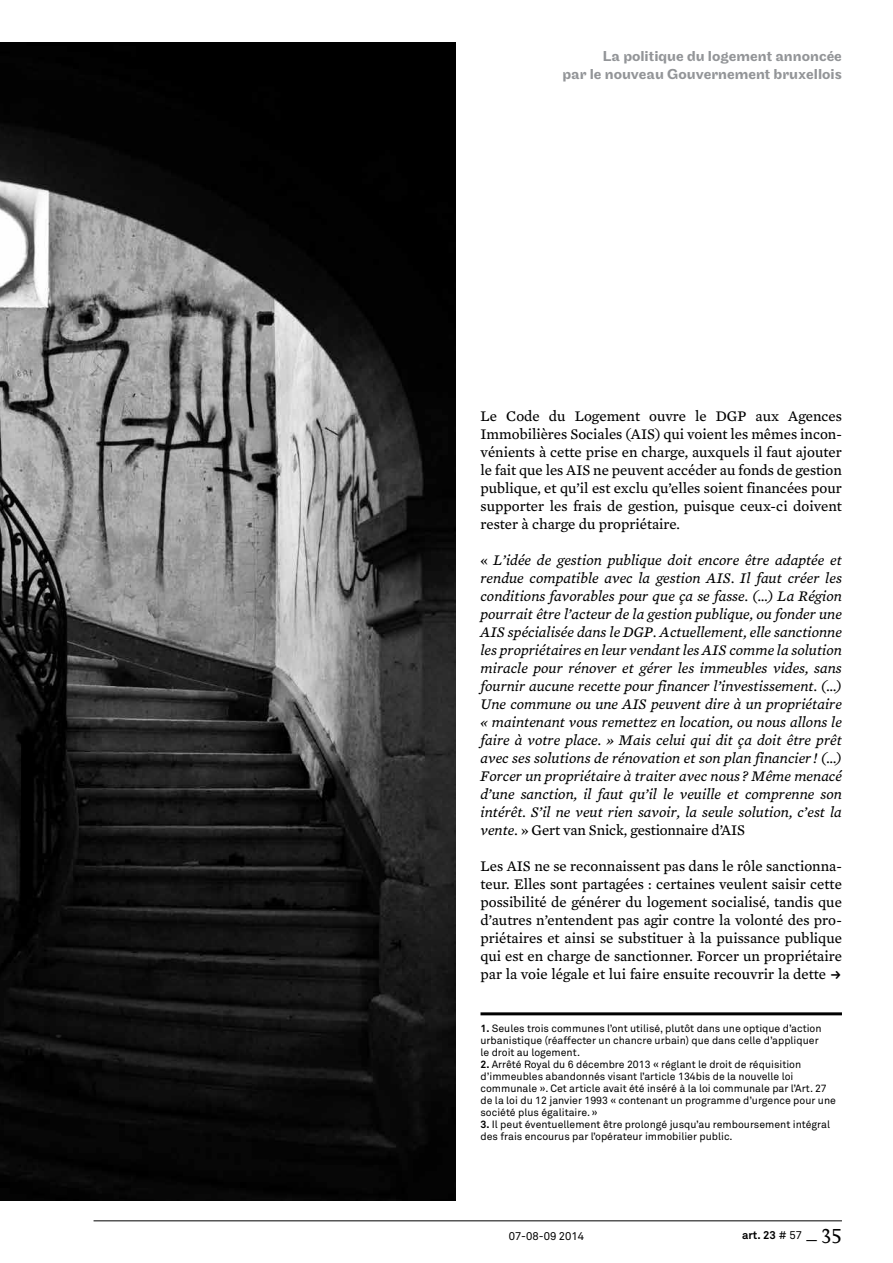
<style>
.page{position:relative;width:893px;height:1263px;background:#fff}
.page>*{position:absolute;margin:0;border:0;box-sizing:border-box;transform-origin:0 0}
.t1{font:italic 15px/18px "Mercury Text G3";color:#000;text-align:justify}
.t2{font:15px/18px "Mercury Text G3";color:#000;text-align:justify}
.t3{font:500 15px/18px "Maple";color:#939598;text-align:right}
.t4{font:11.25px "Akkurat";color:#000}
.t5{font:700 11.25px "Akkurat";color:#000}
.t6{font:10.5px/12px "Akkurat";color:#000}
.s1{font-style:normal}
.s2{font-weight:700}
.s3{font-weight:400}
.s4{font-family:"DTL Documenta SP Regular";font-weight:400;font-size:21px}
</style>
<div class="page">
<hr style="left:94px;top:1220px;width:748px;height:1px;background:#000">
<img style="left:0;top:43px;width:455px;height:1157px">
<hr style="left:480px;top:1012px;width:362px;height:3px;background:#000">
<p class="t3" style="left:562px;top:47px;width:281px">La politique du logement annoncée<br>par le nouveau Gouvernement bruxellois</p>
<p class="t2" style="left:480px;top:407px;width:363px">Le Code du Logement ouvre le DGP aux Agences Immobilières Sociales (AIS) qui voient les mêmes incon&shy;vénients à cette prise en charge, auxquels il faut ajouter le fait que les AIS ne peuvent accéder au fonds de gestion publique, et qu’il est exclu qu’elles soient financées pour supporter les frais de gestion, puisque ceux-ci doivent rester à charge du propriétaire.</p>
<p class="t1" style="left:480px;top:551px;width:363px"><span class="s1">«</span> L’idée de gestion publique doit encore être adaptée et rendue compatible avec la gestion AIS. Il faut créer les conditions favorables pour que ça se fasse. (…) La Région pourrait être l’acteur de la gestion publique, ou fonder une AIS spécialisée dans le DGP. Actuellement, elle sanctionne les propriétaires en leur vendant les AIS comme la solution miracle pour rénover et gérer les immeubles vides, sans fournir aucune recette pour financer l’investissement. (…)<br>Une commune ou une AIS peuvent dire à un propriétaire « maintenant vous remettez en location, ou nous allons le faire à votre place. » Mais celui qui dit ça doit être prêt avec ses solutions de rénovation et son plan financier ! (…)<br>Forcer un propriétaire à traiter avec nous ? Même menacé d’une sanction, il faut qu’il le veuille et comprenne son intérêt. S’il ne veut rien savoir, la seule solution, c’est la vente. <span class="s1">» Gert van Snick, gestionnaire d’AIS</span></p>
<p class="t2" style="left:480px;top:857px;width:363px">Les AIS ne se reconnaissent pas dans le rôle sanctionna&shy;teur. Elles sont partagées : certaines veulent saisir cette possibilité de générer du logement socialisé, tandis que d’autres n’entendent pas agir contre la volonté des pro&shy;priétaires et ainsi se substituer à la puissance publique qui est en charge de sanctionner. Forcer un propriétaire par la voie légale et lui faire ensuite recouvrir la dette</p>
<p class="t6" style="left:480px;top:1022px;width:343px"><span class="s2">1.</span> Seules trois communes l’ont utilisé, plutôt dans une optique d’action urbanistique (réaffecter un chancre urbain) que dans celle d’appliquer le droit au logement.</p>
<p class="t6" style="left:480px;top:1058px;width:357px"><span class="s2">2.</span> Arrêté Royal du 6 décembre 2013 « réglant le droit de réquisition d’immeubles abandonnés visant l’article 134bis de la nouvelle loi communale ». Cet article avait été inséré à la loi communale par l’Art. 27 de la loi du 12 janvier 1993 « contenant un programme d’urgence pour une société plus égalitaire. »</p>
<p class="t6" style="left:480px;top:1118px;width:351px"><span class="s2">3.</span> I l peut éventuellement être prolongé jusqu’au remboursement intégral des frais encourus par l’opérateur immobilier public.</p>
<p class="t4" style="left:509px;top:1229px;width:77px">07-08-09 2014</p>
<p class="t5" style="left:742px;top:1228px;width:101px">art. 23 <span class="s3"># 57</span> <span class="s4">_ 35</span></p>
</div>
